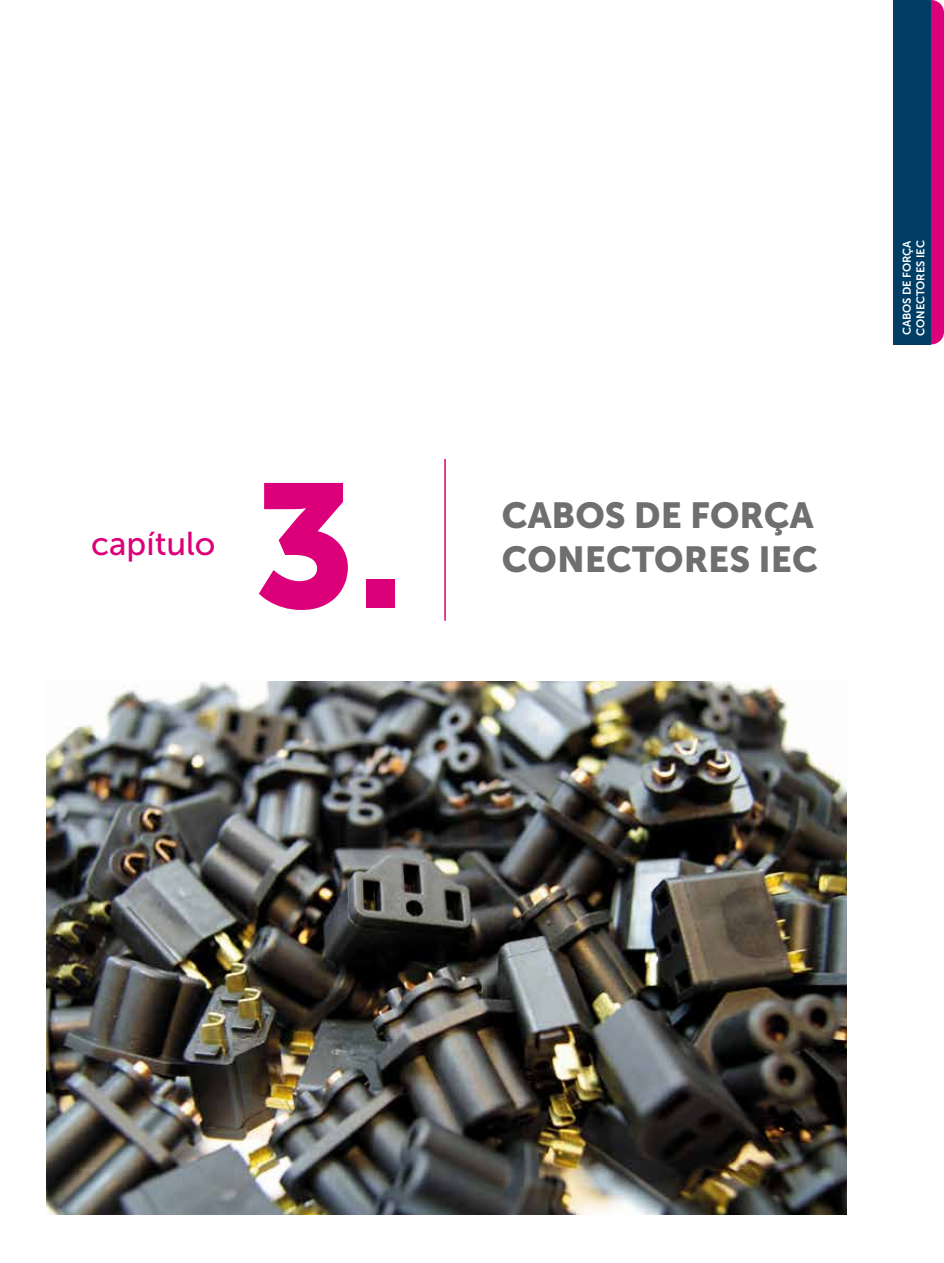
<style>
.page{position:relative;width:944px;height:1263px;background:#fff}
.page>*{position:absolute;margin:0;border:0;box-sizing:border-box;transform-origin:0 0}
.t1{font:174.75px "Museo Sans 900";color:#db007a}
.t2{font:36px/43.2px "Museo Sans 900";color:#706f6f}
.t3{font:33px "Museo Sans 500";color:#db007a}
.t4{font:11.25px/13.5px "Museo Sans 700";letter-spacing:-.01em;color:#fff}
</style>
<div class="page">
<svg style="left:930px;top:0;width:14px;height:344px;background:#cb077a"></svg>
<div style="left:892px;top:0;width:38px;height:344px;background:#003e65"></div>
<hr style="left:444px;top:459px;width:2px;height:162px;background:#db007a">
<img style="left:47px;top:681px;width:799px;height:533px">
<h3 class="t3" style="left:91px;top:525px;width:126px">capítulo</h3>
<h1 class="t1" style="left:254px;top:447px;width:153px">3.</h1>
<h2 class="t2" style="left:502px;top:494px;width:318px">CABOS DE FORÇA<br>CONECTORES IEC</h2>
<p class="t4" style="left:900px;top:336px;width:97px;rotate:-90deg">CABOS DE FORÇA<br>CONECTORES IEC</p>
</div>
